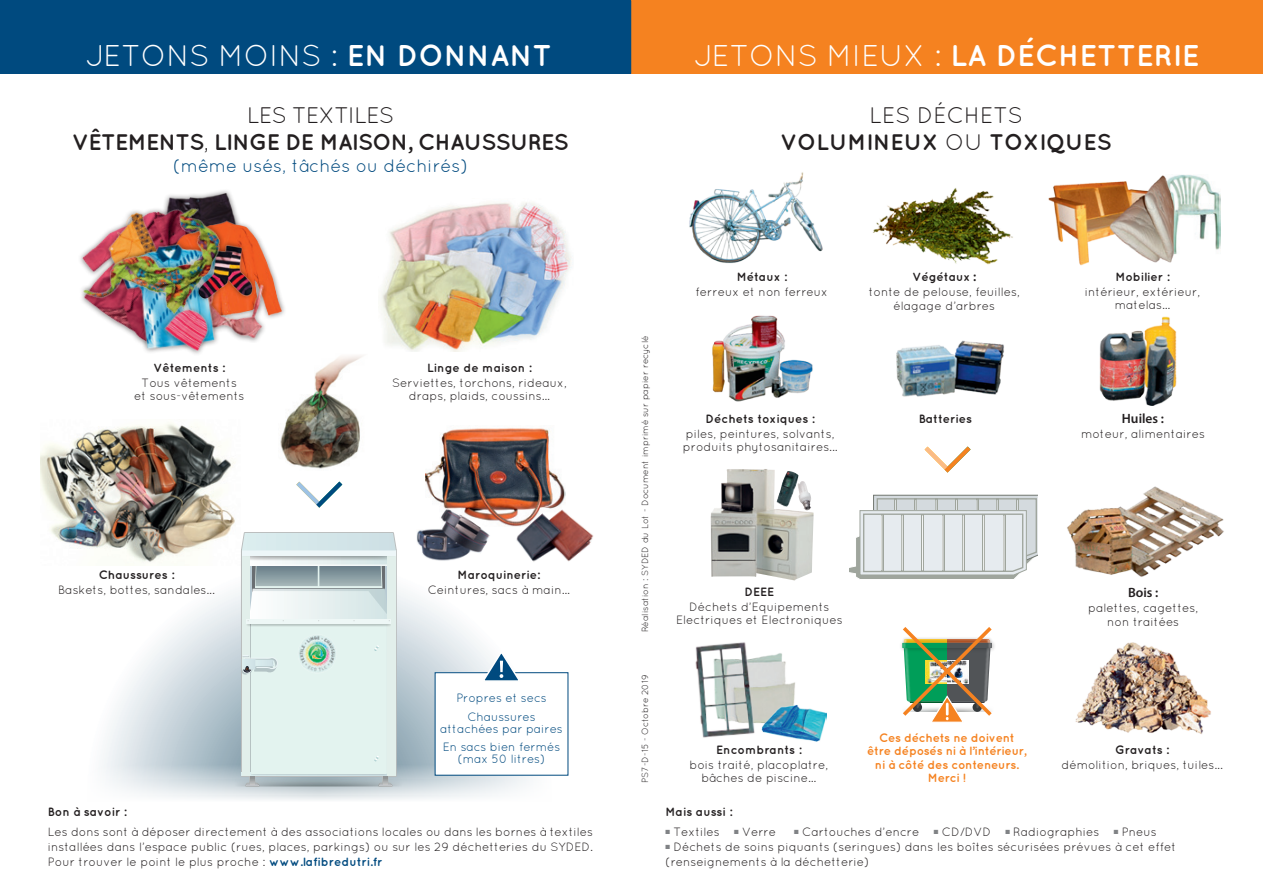
<style>
.page{position:relative;width:1263px;height:893px;background:#fff}
.page>*{position:absolute;margin:0;border:0;box-sizing:border-box;transform-origin:0 0}
.t1{font:700 30px "Quicksand";color:#fff}
.t2{font:30px "Quicksand";color:#fff}
.t3{font:700 22.5px/27px "Quicksand";letter-spacing:-.03em;color:#231f20;text-align:center}
.t4{font:700 22.5px/27px "Quicksand";color:#231f20;text-align:center}
.t5{font:18px "Quicksand";color:#004a7f}
.t6{font:600 13.5px "Myriad Pro";color:#231f20}
.t7{font:12px/13.5px "Quicksand";color:#231f20;text-align:center}
.t8{font:700 12px "Quicksand";color:#231f20}
.t9{font:700 12px/13.5px "Quicksand";letter-spacing:-.02em;color:#f58220;text-align:center}
.t10{font:12px/18.9px "Quicksand";letter-spacing:-.005em;color:#004a7f;text-align:center}
.t11{font:9px "Quicksand";color:#231f20}
.s1{font-weight:700}
.s2{font-weight:400}
.s3{font-weight:700;color:#004a7f}
.s4{font-family:"Myriad Pro";font-weight:600;font-size:13.5px}
.s5{color:#808285}
</style>
<div class="page">
<svg style="left:104px;top:591px;width:377px;height:174px"></svg>
<img style="left:40px;top:423px;width:195px;height:140px">
<img style="left:425px;top:428px;width:141px;height:98px">
<img style="left:516px;top:509px;width:78px;height:53px">
<img style="left:416px;top:508px;width:75px;height:53px">
<div style="left:0;top:0;width:631px;height:73px;background:#004a7f"></div>
<img style="left:381px;top:202px;width:191px;height:150px">
<img style="left:253px;top:230px;width:32px;height:87px">
<img style="left:253px;top:266px;width:23px;height:76px">
<div style="left:192px;top:239px;width:64px;height:64px;background:#231f20;opacity:.6"></div>
<img style="left:80px;top:190px;width:173px;height:164px">
<img style="left:280px;top:355px;width:83px;height:114px">
<div style="left:233px;top:777px;width:171px;height:10px;background:#becbd1"></div>
<svg style="left:240px;top:532px;width:158px;height:256px;background:#d6e4e3"></svg>
<img style="left:295px;top:631px;width:46px;height:46px">
<div style="left:435px;top:673px;width:133px;height:102px;background:#fff"></div>
<svg style="left:480px;top:649px;width:42px;height:32px"></svg>
<svg style="left:296px;top:482px;width:46px;height:26px"></svg>
<img style="left:759px;top:653px;width:36px;height:70px">
<img style="left:762px;top:704px;width:64px;height:37px">
<img style="left:695px;top:642px;width:64px;height:96px">
<div style="left:631px;top:0;width:632px;height:73px;background:#f58220"></div>
<img style="left:873px;top:188px;width:140px;height:77px">
<img style="left:689px;top:172px;width:134px;height:91px">
<img style="left:1075px;top:642px;width:136px;height:92px">
<img style="left:1067px;top:486px;width:157px;height:91px">
<img style="left:711px;top:469px;width:103px;height:111px">
<img style="left:797px;top:481px;width:14px;height:30px">
<img style="left:776px;top:471px;width:23px;height:36px">
<img style="left:1099px;top:316px;width:78px;height:90px">
<img style="left:896px;top:340px;width:108px;height:57px">
<img style="left:712px;top:315px;width:101px;height:87px">
<svg style="left:924px;top:446px;width:47px;height:26px"></svg>
<svg style="left:901px;top:627px;width:94px;height:95px"></svg>
<img style="left:1180px;top:175px;width:40px;height:75px">
<img style="left:1048px;top:175px;width:132px;height:91px">
<svg style="left:849px;top:495px;width:188px;height:84px;background:#d6dbdc"></svg>
<h1 class="t2" style="left:86px;top:38px;width:468px">JETONS MOINS : <span class="s1">EN DONNANT</span></h1>
<h2 class="t3" style="left:72px;top:100px;width:498px"><span class="s2">LES TEXTILES<br></span>VÊTEMENTS<span class="s2">,</span> LINGE DE MAISON, CHAUSSURES</h2>
<h3 class="t5" style="left:173px;top:155px;width:296px">(même usés, tâchés ou déchirés)</h3>
<p class="t8" style="left:153px;top:361px;width:73px">Vêtements :</p>
<p class="t7" style="left:134px;top:376px;width:112px">Tous vêtements<br>et sous-vêtements</p>
<p class="t8" style="left:99px;top:568px;width:77px">Chaussures :</p>
<p class="t7" style="left:58px;top:583px;width:158px">Baskets, bottes, sandales...</p>
<p class="t8" style="left:427px;top:361px;width:106px">Linge de maison :</p>
<p class="t7" style="left:392px;top:376px;width:176px">Serviettes, torchons, rideaux, draps, plaids, coussins...</p>
<p class="t8" style="left:458px;top:568px;width:84px">Maroquinerie:</p>
<p class="t7" style="left:428px;top:583px;width:144px">Ceintures, sacs à main...</p>
<p class="t10" style="left:456px;top:688px;width:92px">Propres et secs<br>Chaussures</p>
<p class="t10" style="left:440px;top:720px;width:124px;line-height:17.9px;text-align:left">attachées par paires<br>En sacs bien fermés</p>
<p class="t10" style="left:458px;top:749px;width:89px">(max 50 litres)</p>
<p class="t8" style="left:48px;top:805px;width:81px">Bon à savoir :</p>
<p class="t7" style="left:48px;top:824px;width:547px;line-height:15px;text-align:justify">Les dons sont à déposer directement à des associations locales ou dans les bornes à textiles installées dans l’espace public (rues, places, parkings) ou sur les 29 déchetteries du SYDED.<br>Pour trouver le point le plus proche : <span class="s3">www.lafibredutri.fr</span></p>
<h1 class="t1" style="left:694px;top:38px;width:507px"><span class="s2">JETONS MIEUX :</span> LA DÉCHETTERIE</h1>
<h2 class="t4" style="left:780px;top:100px;width:333px"><span class="s2">LES DÉCHETS<br></span>VOLUMINEUX <span class="s2">OU</span> TOXIQUES</h2>
<p class="t11" style="left:640px;top:632px;width:298px;rotate:-90deg">Réalisation : SYDED du Lot - Document imprimé sur papier recyclé</p>
<p class="t8" style="left:737px;top:269px;width:52px">Métaux :</p>
<p class="t7" style="left:696px;top:285px;width:134px">ferreux et non ferreux</p>
<p class="t7" style="left:869px;top:270px;width:153px;line-height:14.9px"><span class="s1">Végétaux</span> <span class="s4">:<br></span>tonte de pelouse, feuilles,</p>
<p class="t7" style="left:893px;top:299px;width:103px">élagage d’arbres</p>
<p class="t8" style="left:705px;top:411px;width:111px">Déchets toxiques :</p>
<p class="t8" style="left:919px;top:411px;width:55px">Batteries</p>
<p class="t7" style="left:683px;top:427px;width:156px;text-align:left">piles, peintures, solvants, produits phytosanitaires...</p>
<p class="t8" style="left:744px;top:584px;width:31px">DEEE</p>
<p class="t7" style="left:676px;top:599px;width:168px">Déchets d’Equipements<br>Electriques et Electroniques</p>
<p class="t8" style="left:1115px;top:269px;width:56px">Mobilier :</p>
<p class="t7" style="left:1085px;top:285px;width:117px">intérieur, extérieur, matelas...</p>
<p class="t6" style="left:1122px;top:410px;width:44px">Huiles :</p>
<p class="t7" style="left:1081px;top:427px;width:125px">moteur, alimentaires</p>
<p class="t6" style="left:1128px;top:584px;width:32px">Bois :</p>
<p class="t7" style="left:1088px;top:601px;width:111px">palettes, cagettes, non traitées</p>
<p class="t11" style="left:640px;top:783px;width:110px;rotate:-90deg">PS7-D-15 - Octobre 2019</p>
<p class="t8" style="left:716px;top:743px;width:87px">Encombrants :</p>
<p class="t7" style="left:689px;top:758px;width:140px">bois traité, placoplatre, bâches de piscine...</p>
<p class="t9" style="left:867px;top:730px;width:161px">Ces déchets ne doivent être déposés ni à l’intérieur, ni à côté des conteneurs.<br>Merci !</p>
<p class="t8" style="left:1115px;top:743px;width:56px">Gravats :</p>
<p class="t7" style="left:1061px;top:758px;width:163px">démolition, briques, tuiles...</p>
<p class="t8" style="left:665px;top:805px;width:68px">Mais aussi :</p>
<p class="t7" style="left:665px;top:824px;width:112px"><span class="s5">■</span> Textiles <span class="s5">■</span> Verre</p>
<p class="t7" style="left:794px;top:824px;width:364px"><span class="s5">■</span> Cartouches d’encre <span class="s5">■</span> CD/DVD <span class="s5">■</span> Radiographies <span class="s5">■</span> Pneus</p>
<p class="t7" style="left:665px;top:839px;width:512px;line-height:15px;text-align:left"><span class="s5">■</span> Déchets de soins piquants (seringues) dans les boîtes sécurisées prévues à cet effet (renseignements à la déchetterie)</p>
</div>
